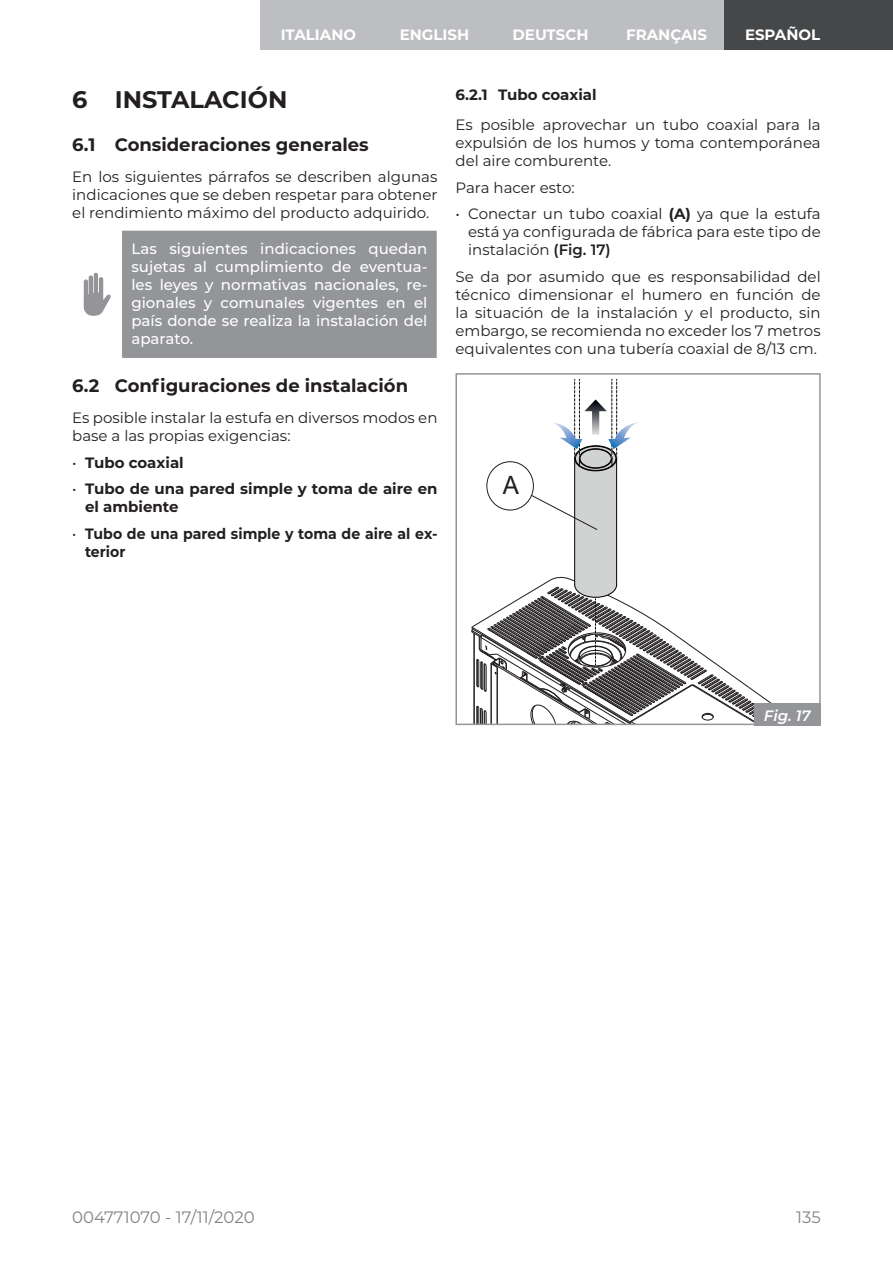
<style>
.page{position:relative;width:893px;height:1263px;background:#fff}
.page>*{position:absolute;margin:0;border:0;box-sizing:border-box;transform-origin:0 0}
.t1{font:25.2px "Arial";color:#231f20;scale:.96 1}
.t2{font:700 24px "Montserrat";color:#231f20}
.t3{font:700 18px "Montserrat";color:#231f20}
.t4{font:16.5px "Montserrat";color:#838282}
.Testo_base{font:15px/18px "Montserrat";color:#231f20;text-align:justify}
.Testo_tabella{font:500 15px/18px "Montserrat";color:#fff;text-align:justify}
.t5{font:700 15px/18px "Montserrat";color:#231f20}
.t6{font:700 15px/18px "Montserrat";color:#231f20;scale:.94 1}
.t7{font:700 15px "Montserrat";color:#fff}
.Testo_sicurezza{font:italic 600 15px "Montserrat";color:#fff}
.s1{font-weight:400}
.s2{font-weight:700}
.s3{font-weight:600}
</style>
<div class="page">
<div style="left:376px;top:0;width:116px;height:50px;background:#bdbec1"></div>
<div style="left:492px;top:0;width:117px;height:50px;background:#bdbec1"></div>
<div style="left:609px;top:0;width:116px;height:50px;background:#bdbec1"></div>
<div style="left:725px;top:0;width:168px;height:50px;background:#454749"></div>
<div style="left:260px;top:0;width:116px;height:50px;background:#bdbec1"></div>
<div style="left:123px;top:231px;width:313px;height:126px;background:#939598"></div>
<hr style="left:122px;top:231px;width:315px;height:1px;background:#939598">
<hr style="left:435px;top:232px;width:2px;height:124px;background:#939598">
<hr style="left:122px;top:356px;width:315px;height:2px;background:#939598">
<hr style="left:122px;top:232px;width:2px;height:124px;background:#939598">
<svg style="left:84px;top:273px;width:27px;height:43px"></svg>
<svg style="left:472px;top:379px;width:300px;height:343px"></svg>
<div style="left:455px;top:373px;width:366px;height:352px;border:2px solid #939598"></div>
<div style="left:754px;top:703px;width:67px;height:22px;background:#939598"></div>
<p class="t7" style="left:281px;top:24px;width:77px">ITALIANO</p>
<p class="t7" style="left:400px;top:24px;width:71px">ENGLISH</p>
<p class="t7" style="left:513px;top:24px;width:77px">DEUTSCH</p>
<p class="t7" style="left:626px;top:24px;width:82px">FRANÇAIS</p>
<p class="t7" style="left:745px;top:24px;width:77px">ESPAÑOL</p>
<p class="t2" style="left:72px;top:82px;width:217px">6 INSTALACIÓN</p>
<p class="t3" style="left:72px;top:132px;width:298px">6.1 Consideraciones generales</p>
<p class="Testo_base" style="left:72px;top:167px;width:367px">En los siguientes párrafos se describen algunas indicaciones que se deben respetar para obtener el rendimiento máximo del producto adquirido.</p>
<p class="Testo_tabella" style="left:131px;top:239px;width:298px">Las siguientes indicaciones quedan sujetas al cumplimiento de eventua&shy;les leyes y normativas nacionales, re&shy;gionales y comunales vigentes en el país donde se realiza la instalación del aparato.</p>
<p class="t3" style="left:72px;top:373px;width:337px">6.2 Configuraciones de instalación</p>
<p class="Testo_base" style="left:72px;top:408px;width:367px">Es posible instalar la estufa en diversos modos en base a las propias exigencias:</p>
<p class="t5" style="left:72px;top:452px;width:113px"><span class="s1">•</span> Tubo coaxial</p>
<p class="t5" style="left:85px;top:479px;width:354px;text-indent:-13px"><span class="s1">•</span> Tubo de una pared simple y toma de aire en el ambiente</p>
<p class="t6" style="left:85px;top:523px;width:376px;text-indent:-13px"><span class="s1">•</span> Tubo de una pared simple y toma de aire al ex&shy;terior</p>
<p class="t5" style="left:455px;top:84px;width:143px">6.2.1 Tubo coaxial</p>
<p class="Testo_base" style="left:455px;top:115px;width:367px">Es posible aprovechar un tubo coaxial para la expulsión de los humos y toma contemporánea del aire comburente.</p>
<p class="Testo_base" style="left:455px;top:178px;width:121px">Para hacer esto:</p>
<p class="Testo_base" style="left:468px;top:204px;width:354px;text-indent:-13px">• Conectar un tubo coaxial <span class="s2">(A)</span> ya que la estufa está ya configurada de fábrica para este tipo de instalación <span class="s3">(Fig. 17)</span></p>
<p class="Testo_base" style="left:455px;top:267px;width:367px">Se da por asumido que es responsabilidad del técnico dimensionar el humero en función de la situación de la instalación y el producto, sin embargo, se recomienda no exceder los 7 metros equivalentes con una tubería coaxial de 8/13 cm.</p>
<p class="t1" style="left:503px;top:468px;width:18px">A</p>
<p class="Testo_sicurezza" style="left:764px;top:705px;width:48px">Fig. 17</p>
<p class="t4" style="left:72px;top:1206px;width:184px">004771070 - 17/11/2020</p>
<p class="t4" style="left:796px;top:1206px;width:26px">135</p>
</div>
